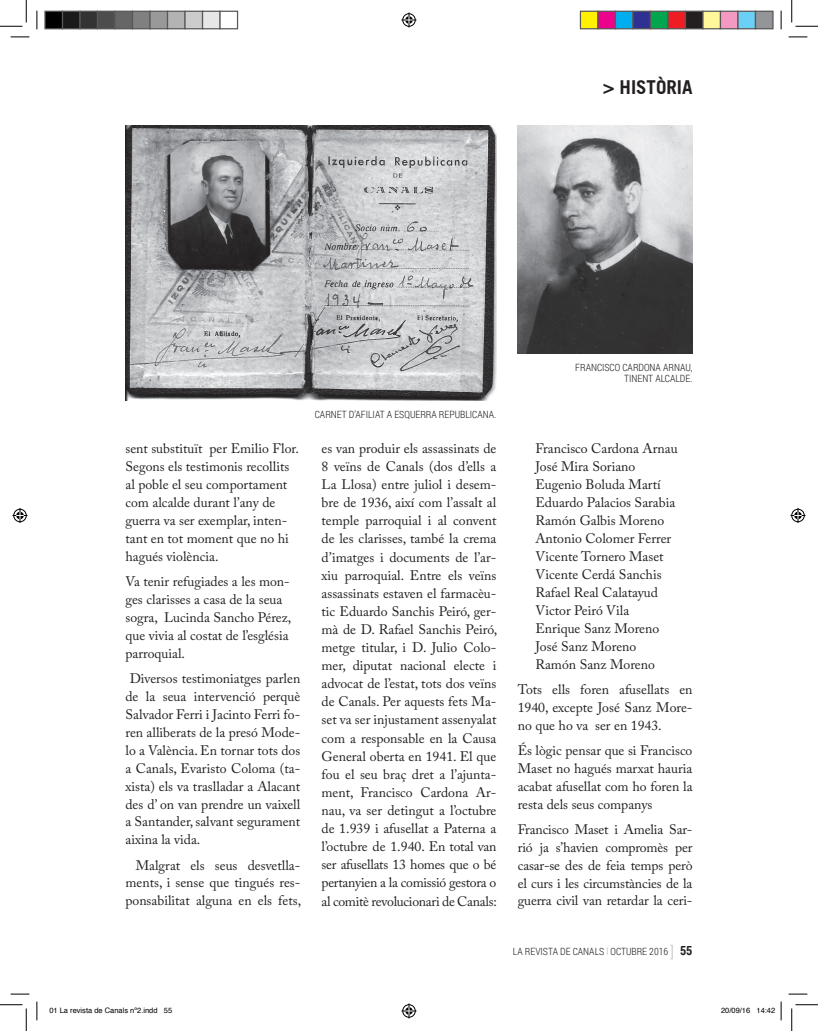
<style>
.page{position:relative;width:818px;height:1031px;background:#fff}
.page>*{position:absolute;margin:0;border:0;box-sizing:border-box;transform-origin:0 0}
.t1{font:700 18.75px "Commerce Black S Si";color:#231f20}
.t2{font:13.75px/18px "Adobe Caslon Pro";color:#231f20;text-align:justify}
.t3{font:300 10px "Roboto Condensed";color:#231f20}
.t4{font:7.5px "Helvetica";color:#000}
.s1{font-size:14.75px;color:#bcbdc0}
.s2{font-size:15px;color:#bcbdc0}
.s3{font-weight:700;font-size:12.5px}
</style>
<div class="page">
<img style="left:125px;top:125px;width:371px;height:276px">
<img style="left:518px;top:125px;width:174px;height:228px">
<svg style="left:11px;top:36px;width:18px;height:2px"></svg>
<svg style="left:788px;top:36px;width:19px;height:2px"></svg>
<svg style="left:11px;top:993px;width:18px;height:1px"></svg>
<svg style="left:788px;top:993px;width:19px;height:1px"></svg>
<svg style="left:36px;top:11px;width:2px;height:18px"></svg>
<svg style="left:36px;top:1001px;width:2px;height:19px"></svg>
<svg style="left:780px;top:11px;width:2px;height:18px"></svg>
<svg style="left:0;top:0;width:27px;height:27px"></svg>
<svg style="left:0;top:1004px;width:27px;height:26px"></svg>
<svg style="left:791px;top:0;width:27px;height:27px"></svg>
<svg style="left:791px;top:1004px;width:27px;height:26px"></svg>
<svg style="left:401px;top:13px;width:15px;height:15px"></svg>
<svg style="left:401px;top:1003px;width:15px;height:15px"></svg>
<svg style="left:13px;top:508px;width:15px;height:15px"></svg>
<svg style="left:790px;top:508px;width:15px;height:15px"></svg>
<div style="left:45px;top:11px;width:18px;height:18px;background:#000"></div>
<div style="left:44px;top:11px;width:19px;height:18px;border:1px solid #595959"></div>
<div style="left:63px;top:11px;width:17px;height:18px;background:#1a1a1a"></div>
<div style="left:62px;top:11px;width:19px;height:18px;border:1px solid #595959"></div>
<div style="left:80px;top:11px;width:18px;height:18px;background:#333"></div>
<div style="left:79px;top:11px;width:19px;height:18px;border:1px solid #595959"></div>
<div style="left:98px;top:11px;width:17px;height:18px;background:#4d4d4d"></div>
<div style="left:97px;top:11px;width:19px;height:18px;border:1px solid #595959"></div>
<div style="left:115px;top:11px;width:18px;height:18px;background:#666"></div>
<div style="left:114px;top:11px;width:19px;height:18px;border:1px solid #595959"></div>
<div style="left:133px;top:11px;width:17px;height:18px;background:#808080"></div>
<div style="left:132px;top:11px;width:19px;height:18px;border:1px solid #595959"></div>
<div style="left:150px;top:11px;width:18px;height:18px;background:#999"></div>
<div style="left:149px;top:11px;width:19px;height:18px;border:1px solid #595959"></div>
<div style="left:168px;top:11px;width:17px;height:18px;background:#b3b3b3"></div>
<div style="left:167px;top:11px;width:19px;height:18px;border:1px solid #595959"></div>
<div style="left:185px;top:11px;width:18px;height:18px;background:#ccc"></div>
<div style="left:184px;top:11px;width:19px;height:18px;border:1px solid #595959"></div>
<div style="left:203px;top:11px;width:17px;height:18px;background:#e6e6e6"></div>
<div style="left:202px;top:11px;width:19px;height:18px;border:1px solid #595959"></div>
<div style="left:219px;top:11px;width:19px;height:18px;border:1px solid #595959"></div>
<div style="left:580px;top:11px;width:18px;height:18px;background:#fff101"></div>
<div style="left:580px;top:11px;width:18px;height:18px;border:1px solid #595959"></div>
<div style="left:598px;top:11px;width:17px;height:18px;background:#ed028c"></div>
<div style="left:597px;top:11px;width:19px;height:18px;border:1px solid #595959"></div>
<div style="left:615px;top:11px;width:18px;height:18px;background:#00aeef"></div>
<div style="left:615px;top:11px;width:18px;height:18px;border:1px solid #595959"></div>
<div style="left:633px;top:11px;width:17px;height:18px;background:#2e3092"></div>
<div style="left:632px;top:11px;width:19px;height:18px;border:1px solid #595959"></div>
<div style="left:650px;top:11px;width:18px;height:18px;background:#00a54f"></div>
<div style="left:650px;top:11px;width:18px;height:18px;border:1px solid #595959"></div>
<div style="left:668px;top:11px;width:17px;height:18px;background:#ee1d23"></div>
<div style="left:667px;top:11px;width:19px;height:18px;border:1px solid #595959"></div>
<div style="left:685px;top:11px;width:18px;height:18px;background:#231f20"></div>
<div style="left:685px;top:11px;width:18px;height:18px;border:1px solid #595959"></div>
<div style="left:703px;top:11px;width:17px;height:18px;background:#fff79a"></div>
<div style="left:702px;top:11px;width:19px;height:18px;border:1px solid #595959"></div>
<div style="left:720px;top:11px;width:18px;height:18px;background:#f499c2"></div>
<div style="left:720px;top:11px;width:18px;height:18px;border:1px solid #595959"></div>
<div style="left:738px;top:11px;width:17px;height:18px;background:#6bcff6"></div>
<div style="left:737px;top:11px;width:19px;height:18px;border:1px solid #595959"></div>
<div style="left:755px;top:11px;width:18px;height:18px;background:#939598"></div>
<div style="left:755px;top:11px;width:18px;height:18px;border:1px solid #595959"></div>
<svg style="left:780px;top:1001px;width:2px;height:19px"></svg>
<h1 class="t1" style="left:603px;top:75px;width:91px">&gt; HISTÒRIA</h1>
<p class="t3" style="left:575px;top:360px;width:11px">FRANCISCO</p>
<p class="t3" style="left:622px;top:360px;width:12px">CARDONA</p>
<p class="t3" style="left:663px;top:360px;width:12px">ARNAU</p>
<p class="t3" style="left:691px;top:360px;width:3px">,</p>
<p class="t2" style="left:125px;top:439px;width:175px;text-align:left">sent substituït per Emilio Flor.<br>Segons els testimonis recollits al poble el seu comportament com alcalde durant l’any de guerra va ser exemplar, inten&shy;tant en tot moment que no hi hagués violència.</p>
<p class="t2" style="left:125px;top:572px;width:167px;text-align:left">Va tenir refugiades a les mon&shy;ges clarisses a casa de la seua sogra, Lucinda Sancho Pérez, que vivia al costat de l’església parroquial.</p>
<p class="t2" style="left:125px;top:669px;width:176px;text-indent:4px">Diversos testimoniatges parlen de la seua intervenció perquè Salvador Ferri i Jacinto Ferri fo&shy;ren alliberats de la presó Mode&shy;lo a València. En tornar tots dos a Canals, Evaristo Coloma (ta&shy;xista) els va traslladar a Alacant des d’ on van prendre un vaixell a Santander, salvant segurament aixina la vida.</p>
<p class="t2" style="left:125px;top:855px;width:177px;text-indent:10px">Malgrat els seus desvetlla&shy;ments, i sense que tingués res&shy;ponsabilitat alguna en els fets,</p>
<p class="t3" style="left:315px;top:408px;width:12px">CARNET</p>
<p class="t3" style="left:349px;top:408px;width:12px">D’AFILIAT</p>
<p class="t3" style="left:387px;top:408px;width:19px">A ESQUERRA</p>
<p class="t3" style="left:439px;top:408px;width:12px">REPUBLICANA</p>
<p class="t3" style="left:494px;top:408px;width:4px">.</p>
<p class="t3" style="left:624px;top:372px;width:6px">TINENT</p>
<p class="t3" style="left:655px;top:372px;width:6px">ALCALDE</p>
<p class="t3" style="left:690px;top:372px;width:4px">.</p>
<p class="t2" style="left:322px;top:439px;width:177px">es van produir els assassinats de 8 veïns de Canals (dos d’ells a La Llosa) entre juliol i desem&shy;bre de 1936, així com l’assalt al temple parroquial i al convent de les clarisses, també la crema d’imatges i documents de l’ar&shy;xiu parroquial. Entre els veïns assassinats estaven el farmacèu&shy;tic Eduardo Sanchis Peiró, ger&shy;mà de D. Rafael Sanchis Peiró, metge titular, i D. Julio Colo&shy;mer, diputat nacional electe i advocat de l’estat, tots dos veïns de Canals. Per aquests fets Ma&shy;set va ser injustament assenyalat com a responsable en la Causa General oberta en 1941. El que fou el seu braç dret a l’ajunta&shy;ment, Francisco Cardona Ar&shy;nau, va ser detingut a l’octubre de 1.939 i afusellat a Paterna a l’octubre de 1.940. En total van ser afusellats 13 homes que o bé pertanyien a la comissió gestora o al comitè revolucionari de Canals:</p>
<p class="t2" style="left:535px;top:439px;width:144px;text-align:left">Francisco Cardona Arnau<br>José Mira Soriano<br>Eugenio Boluda Martí<br>Eduardo Palacios Sarabia<br>Ramón Galbis Moreno<br>Antonio Colomer Ferrer<br>Vicente Tornero Maset<br>Vicente Cerdá Sanchis<br>Rafael Real Calatayud<br>Victor Peiró Vila<br>Enrique Sanz Moreno<br>José Sanz Moreno<br>Ramón Sanz Moreno</p>
<p class="t2" style="left:518px;top:680px;width:176px">Tots ells foren afusellats en 1940, excepte José Sanz More&shy;no que ho va ser en 1943.</p>
<p class="t2" style="left:518px;top:741px;width:176px">És lògic pensar que si Francisco Maset no hagués marxat hauria acabat afusellat com ho foren la resta dels seus companys</p>
<p class="t2" style="left:518px;top:819px;width:176px">Francisco Maset i Amelia Sar&shy;rió ja s’havien compromès per casar-se des de feia temps però el curs i les circumstàncies de la guerra civil van retardar la ceri-</p>
<p class="t3" style="left:513px;top:944px;width:181px">LA REVISTA DE CANALS <span class="s1">I</span> OCTUBRE 2016 <span class="s2">]</span> <span class="s3">55</span></p>
<p class="t4" style="left:49px;top:1004px;width:124px">01 La revista de Canals nº2.indd 55</p>
<p class="t4" style="left:721px;top:1004px;width:56px">20/09/16 14:42</p>
</div>
